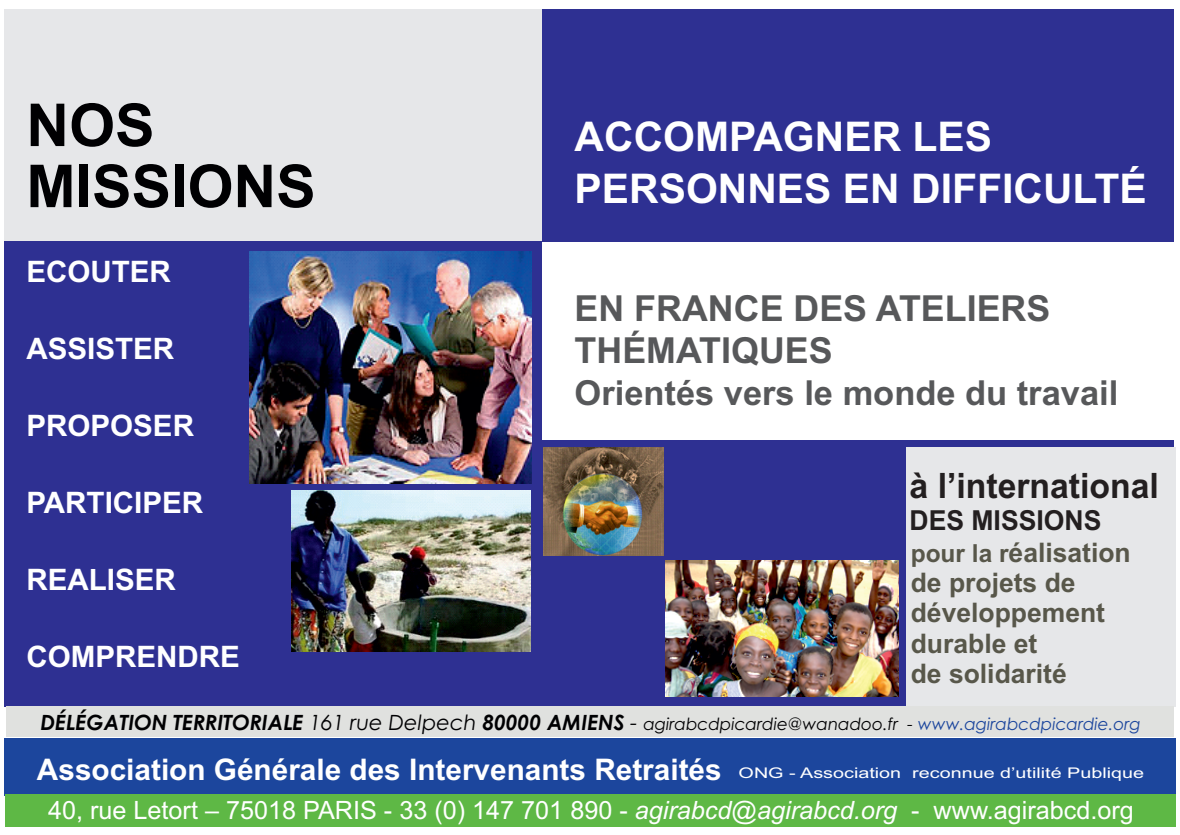
<style>
.page{position:relative;width:1180px;height:835px;background:#fff}
.page>*{position:absolute;margin:0;border:0;box-sizing:border-box;transform-origin:0 0}
.t1{font:700 59.15px/61px "Arial";color:#000002}
.t2{font:700 40.91px/51.4px "Arial";color:#fff}
.t3{font:700 35.8px/41.6px "Arial";color:#57585a}
.t4{font:700 35px "Arial";color:#231f20;scale:.96 1}
.t5{font:700 34.44px "Arial";color:#57585a}
.t6{font:700 29.75px "Arial";color:#fff}
.t7{font:700 29.57px "Arial";color:#fff}
.t8{font:700 27.54px "Arial";color:#231f20;scale:.96 1}
.t9{font:700 26.95px/30.1px "Arial";color:#58574a}
.t10{font:25.2px "Arial";color:#fff}
.t11{font:italic 700 21px "Century Gothic";color:#000002}
.s1{font-size:24.85px}
.s2{font-weight:400}
.s3{font-weight:400;font-size:16.8px}
.s4{font-weight:400;font-size:16.8px;color:#1c469d}
.s5{font-weight:400;font-size:14.7px}
.s6{font-style:italic}
</style>
<div class="page">
<div style="left:4px;top:9px;width:1169px;height:697px;background:#2e3092"></div>
<div style="left:906px;top:447px;width:269px;height:259px;background:#e6e7e9"></div>
<img style="left:250px;top:251px;width:281px;height:232px">
<img style="left:291px;top:490px;width:239px;height:161px">
<div style="left:4px;top:9px;width:538px;height:231px;background:#e6e7e9"></div>
<img style="left:666px;top:560px;width:232px;height:136px">
<img style="left:544px;top:448px;width:119px;height:107px">
<div style="left:543px;top:242px;width:632px;height:198px;background:#fff"></div>
<div style="left:5px;top:738px;width:1170px;height:57px;background:#1c469d"></div>
<div style="left:5px;top:793px;width:1170px;height:33px;background:#5eb845"></div>
<div style="left:6px;top:706px;width:1168px;height:30px;background:#e0e1df"></div>
<h1 class="t1" style="left:26px;top:100px;width:291px">NOS<br>MISSIONS</h1>
<h3 class="t7" style="left:26px;top:260px;width:146px">ECOUTER</h3>
<h3 class="t7" style="left:26px;top:337px;width:149px">ASSISTER</h3>
<h3 class="t7" style="left:26px;top:414px;width:169px">PROPOSER</h3>
<h3 class="t7" style="left:26px;top:491px;width:178px">PARTICIPER</h3>
<h3 class="t7" style="left:26px;top:568px;width:151px">REALISER</h3>
<h3 class="t7" style="left:26px;top:645px;width:215px">COMPRENDRE</h3>
<h2 class="t2" style="left:574px;top:115px;width:574px">ACCOMPAGNER LES<br>PERSONNES EN DIFFICULTÉ</h2>
<h3 class="t3" style="left:574px;top:291px;width:477px">EN FRANCE DES ATELIERS<br>THÉMATIQUES</h3>
<h3 class="t5" style="left:574px;top:380px;width:545px">Orientés vers le monde du travail</h3>
<h3 class="t4" style="left:909px;top:472px;width:261px">à l’international</h3>
<h3 class="t8" style="left:909px;top:510px;width:201px">DES MISSIONS</h3>
<p class="t9" style="left:910px;top:540px;width:222px"><span class="s1">pour la r</span>éalisation de projets de développement durable et<br>de solidarité</p>
<p class="t11" style="left:41px;top:714px;width:1102px">DÉLÉGATION TERRITORIALE <span class="s2">161 rue Delpech</span> 80000 AMIENS <span class="s2">-</span> <span class="s3">agirabcdpicardie@wanadoo.fr -</span> <span class="s4">www.agirabcdpicardie.org</span></p>
<h3 class="t6" style="left:37px;top:758px;width:1108px">Association Générale des Intervenants Retraités <span class="s5">ONG - Association reconnue d’utilité Publique</span></h3>
<p class="t10" style="left:48px;top:800px;width:1087px">40, rue Letort – 75018 PARIS - 33 (0) 147 701 890 - <span class="s6">agirabcd@agirabcd.org</span> - www.agirabcd.org</p>
</div>
